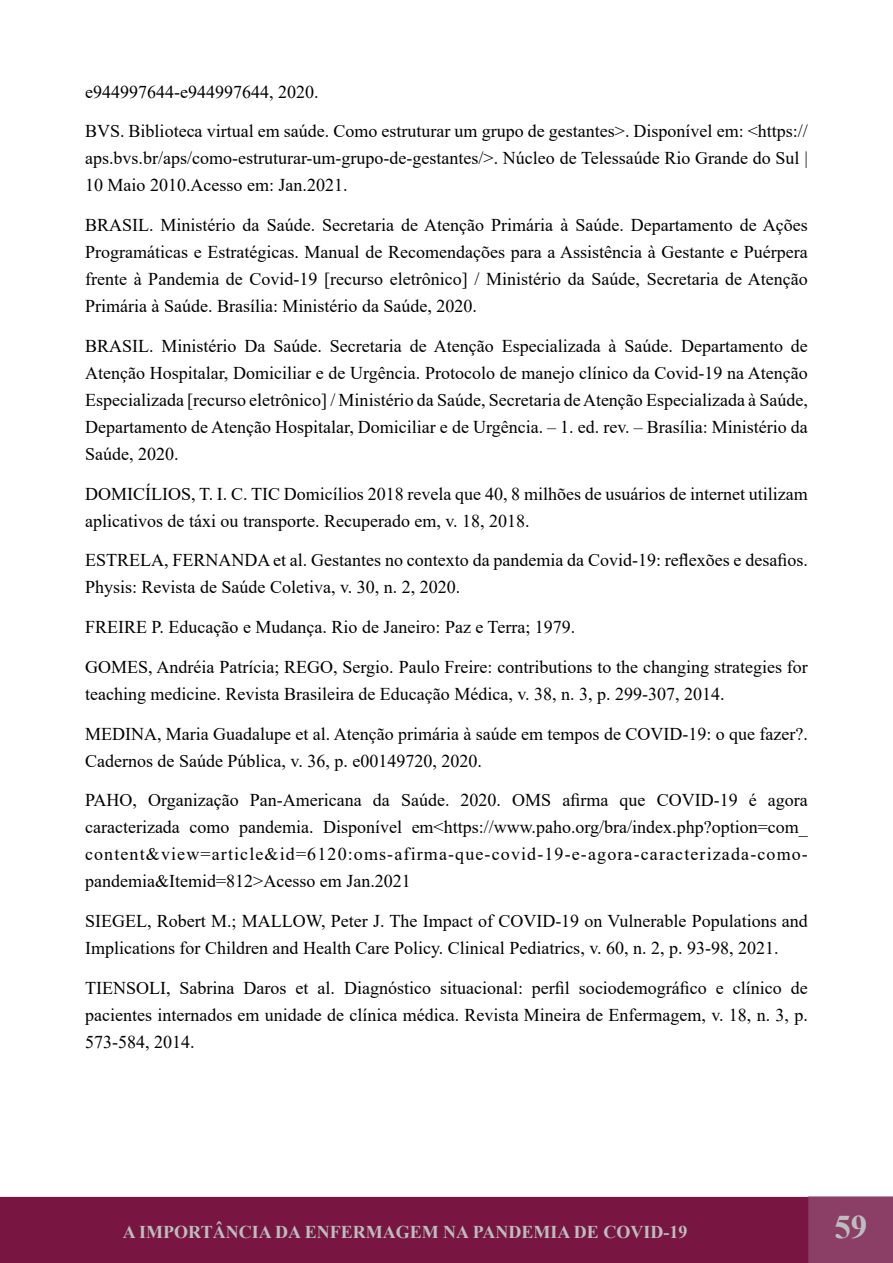
<style>
.page{position:relative;width:893px;height:1263px;background:#fff}
.page>*{position:absolute;margin:0;border:0;box-sizing:border-box;transform-origin:0 0}
.t1{font:700 33px "Times New Roman";color:#bcbdc0}
.t2{font:18px/27px "Times New Roman";color:#000;text-align:justify}
.t3{font:700 18px "Times New Roman";color:#bcbdc0}
</style>
<div class="page">
<div style="left:0;top:1197px;width:808px;height:66px;background:#781641"></div>
<div style="left:808px;top:1196px;width:85px;height:67px;background:#8c3f66"></div>
<div style="left:32px;top:1198px;width:746px;height:54px;background:#781641"></div>
<div style="left:31px;top:1197px;width:748px;height:56px;border:2px solid #781641"></div>
<p class="t2" style="left:85px;top:77px;width:235px">e944997644-e944997644, 2020.</p>
<p class="t2" style="left:85px;top:117px;width:724px">BVS. Biblioteca virtual em saúde. Como estruturar um grupo de gestantes&gt;. Disponível em: &lt;https:// aps.bvs.br/aps/como-estruturar-um-grupo-de-gestantes/&gt;. Núcleo de Telessaúde Rio Grande do Sul | 10 Maio 2010.Acesso em: Jan.2021.</p>
<p class="t2" style="left:85px;top:211px;width:724px">BRASIL. Ministério da Saúde. Secretaria de Atenção Primária à Saúde. Departamento de Ações Programáticas e Estratégicas. Manual de Recomendações para a Assistência à Gestante e Puérpera frente à Pandemia de Covid-19 [recurso eletrônico] / Ministério da Saúde, Secretaria de Atenção Primária à Saúde. Brasília: Ministério da Saúde, 2020.</p>
<p class="t2" style="left:85px;top:332px;width:724px">BRASIL. Ministério Da Saúde. Secretaria de Atenção Especializada à Saúde. Departamento de Atenção Hospitalar, Domiciliar e de Urgência. Protocolo de manejo clínico da Covid-19 na Atenção Especializada [recurso eletrônico] / Ministério da Saúde, Secretaria de Atenção Especializada à Saúde, Departamento de Atenção Hospitalar, Domiciliar e de Urgência. – 1. ed. rev. – Brasília: Ministério da Saúde, 2020.</p>
<p class="t2" style="left:85px;top:479px;width:724px">DOMICÍLIOS, T. I. C. TIC Domicílios 2018 revela que 40, 8 milhões de usuários de internet utilizam aplicativos de táxi ou transporte. Recuperado em, v. 18, 2018.</p>
<p class="t2" style="left:85px;top:546px;width:724px">ESTRELA, FERNANDA et al. Gestantes no contexto da pandemia da Covid-19: reflexões e desafios.<br>Physis: Revista de Saúde Coletiva, v. 30, n. 2, 2020.</p>
<p class="t2" style="left:85px;top:613px;width:492px">FREIRE P. Educação e Mudança. Rio de Janeiro: Paz e Terra; 1979.</p>
<p class="t2" style="left:85px;top:653px;width:724px">GOMES, Andréia Patrícia; REGO, Sergio. Paulo Freire: contributions to the changing strategies for teaching medicine. Revista Brasileira de Educação Médica, v. 38, n. 3, p. 299-307, 2014.</p>
<p class="t2" style="left:85px;top:719px;width:724px">MEDINA, Maria Guadalupe et al. Atenção primária à saúde em tempos de COVID-19: o que fazer?.<br>Cadernos de Saúde Pública, v. 36, p. e00149720, 2020.</p>
<p class="t2" style="left:85px;top:786px;width:724px">PAHO, Organização Pan-Americana da Saúde. 2020. OMS afirma que COVID-19 é agora caracterizada como pandemia. Disponível em&lt;https://www.paho.org/bra/index.php?option=com_ content&amp;view=article&amp;id=6120:oms-afirma-que-covid-19-e-agora-caracterizada-como&shy;pandemia&amp;Itemid=812&gt;Acesso em Jan.2021</p>
<p class="t2" style="left:85px;top:907px;width:724px">SIEGEL, Robert M.; MALLOW, Peter J. The Impact of COVID-19 on Vulnerable Populations and<br>Implications for Children and Health Care Policy. Clinical Pediatrics, v. 60, n. 2, p. 93-98, 2021.</p>
<p class="t2" style="left:85px;top:974px;width:724px">TIENSOLI, Sabrina Daros et al. Diagnóstico situacional: perfil sociodemográfico e clínico de pacientes internados em unidade de clínica médica. Revista Mineira de Enfermagem, v. 18, n. 3, p.<br>573-584, 2014.</p>
<p class="t3" style="left:123px;top:1219px;width:566px">A IMPORTÂNCIA DA ENFERMAGEM NA PANDEMIA DE COVID-19</p>
<h1 class="t1" style="left:834px;top:1203px;width:34px">59</h1>
</div>
